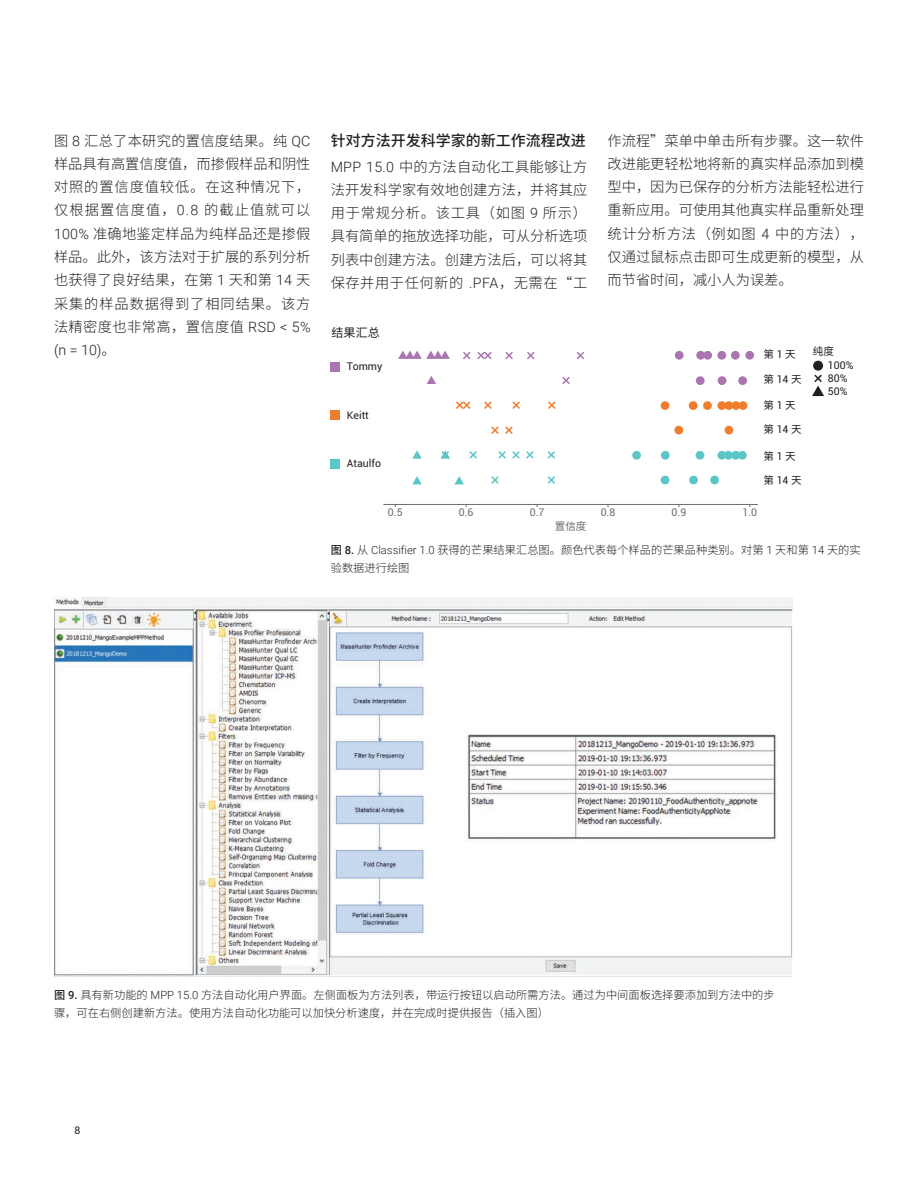
<style>
.page{position:relative;width:918px;height:1188px;background:#fff}
.page>*{position:absolute;margin:0;border:0;box-sizing:border-box;transform-origin:0 0}
.t1{font:500 15px "Noto Sans CJ Ksc";color:#231f20}
.t2{font:300 14.25px/23.2px "Noto Sans CJ Ksc";color:#231f20;text-align:justify}
.t3{font:300 14.25px "Roboto";color:#231f20}
.t4{font:12px "Noto Sans CJ Ksc";color:#231f20}
.t5{font:300 11.25px/18px "Noto Sans CJ Ksc";color:#231f20}
.t6{font:10.5px/13.4px "Roboto";color:#231f20}
.t7{font:10.5px "Noto Sans CJ Ksc";color:#231f20}
.t8{font:10.5px "Roboto";color:#6c6d70}
.t9{font:10.5px "Noto Sans CJ Ksc";color:#6c6d70}
.s1{font-family:"Roboto"}
.s2{font-family:"Noto Sans CJ Ksc"}
.s3{font-weight:500}
.s4{font-family:"Roboto";font-weight:500}
</style>
<div class="page">
<div style="left:331px;top:363px;width:9px;height:9px;background:#aa75b1"></div>
<div style="left:331px;top:411px;width:9px;height:9px;background:#ef7d2d"></div>
<div style="left:331px;top:459px;width:9px;height:9px;background:#5cc5c7"></div>
<div style="left:813px;top:361px;width:10px;height:10px;background:#231f20;border-radius:50%"></div>
<svg style="left:812px;top:374px;width:12px;height:22px"></svg>
<div style="left:675px;top:351px;width:9px;height:9px;background:#aa75b1;border-radius:50%"></div>
<div style="left:661px;top:401px;width:8px;height:9px;background:#ef7d2d;border-radius:50%"></div>
<div style="left:689px;top:401px;width:9px;height:9px;background:#ef7d2d;border-radius:50%"></div>
<div style="left:674px;top:426px;width:9px;height:8px;background:#ef7d2d;border-radius:50%"></div>
<div style="left:725px;top:426px;width:8px;height:8px;background:#ef7d2d;border-radius:50%"></div>
<div style="left:632px;top:451px;width:9px;height:9px;background:#5cc5c7;border-radius:50%"></div>
<div style="left:661px;top:451px;width:9px;height:9px;background:#5cc5c7;border-radius:50%"></div>
<div style="left:696px;top:451px;width:8px;height:9px;background:#5cc5c7;border-radius:50%"></div>
<div style="left:717px;top:451px;width:9px;height:9px;background:#5cc5c7;border-radius:50%"></div>
<div style="left:724px;top:451px;width:9px;height:9px;background:#5cc5c7;border-radius:50%"></div>
<div style="left:731px;top:451px;width:9px;height:9px;background:#5cc5c7;border-radius:50%"></div>
<div style="left:738px;top:451px;width:9px;height:9px;background:#5cc5c7;border-radius:50%"></div>
<div style="left:710px;top:476px;width:9px;height:8px;background:#5cc5c7;border-radius:50%"></div>
<div style="left:689px;top:476px;width:9px;height:8px;background:#5cc5c7;border-radius:50%"></div>
<div style="left:661px;top:476px;width:8px;height:8px;background:#5cc5c7;border-radius:50%"></div>
<div style="left:703px;top:401px;width:9px;height:9px;background:#ef7d2d;border-radius:50%"></div>
<div style="left:717px;top:401px;width:9px;height:9px;background:#ef7d2d;border-radius:50%"></div>
<div style="left:725px;top:401px;width:8px;height:9px;background:#ef7d2d;border-radius:50%"></div>
<div style="left:732px;top:401px;width:8px;height:9px;background:#ef7d2d;border-radius:50%"></div>
<div style="left:739px;top:401px;width:8px;height:9px;background:#ef7d2d;border-radius:50%"></div>
<div style="left:696px;top:351px;width:9px;height:9px;background:#aa75b1;border-radius:50%"></div>
<div style="left:703px;top:351px;width:9px;height:9px;background:#aa75b1;border-radius:50%"></div>
<div style="left:717px;top:351px;width:9px;height:9px;background:#aa75b1;border-radius:50%"></div>
<div style="left:731px;top:351px;width:9px;height:9px;background:#aa75b1;border-radius:50%"></div>
<div style="left:745px;top:351px;width:9px;height:9px;background:#aa75b1;border-radius:50%"></div>
<div style="left:738px;top:376px;width:9px;height:9px;background:#aa75b1;border-radius:50%"></div>
<div style="left:718px;top:376px;width:8px;height:9px;background:#aa75b1;border-radius:50%"></div>
<div style="left:696px;top:376px;width:9px;height:9px;background:#aa75b1;border-radius:50%"></div>
<svg style="left:456px;top:401px;width:15px;height:8px"></svg>
<svg style="left:484px;top:401px;width:8px;height:8px"></svg>
<svg style="left:512px;top:401px;width:8px;height:8px"></svg>
<svg style="left:548px;top:401px;width:8px;height:8px"></svg>
<svg style="left:547px;top:451px;width:8px;height:8px"></svg>
<svg style="left:498px;top:451px;width:36px;height:8px"></svg>
<svg style="left:469px;top:451px;width:8px;height:8px"></svg>
<svg style="left:547px;top:476px;width:8px;height:8px"></svg>
<svg style="left:491px;top:476px;width:8px;height:8px"></svg>
<svg style="left:491px;top:426px;width:22px;height:8px"></svg>
<svg style="left:463px;top:351px;width:29px;height:9px"></svg>
<svg style="left:505px;top:351px;width:8px;height:9px"></svg>
<svg style="left:527px;top:351px;width:8px;height:9px"></svg>
<svg style="left:576px;top:351px;width:8px;height:9px"></svg>
<svg style="left:562px;top:376px;width:8px;height:9px"></svg>
<svg style="left:427px;top:376px;width:9px;height:8px"></svg>
<svg style="left:412px;top:450px;width:10px;height:9px"></svg>
<svg style="left:440px;top:450px;width:10px;height:9px"></svg>
<svg style="left:412px;top:476px;width:10px;height:8px"></svg>
<svg style="left:454px;top:476px;width:10px;height:8px"></svg>
<svg style="left:398px;top:351px;width:52px;height:8px"></svg>
<hr style="left:384px;top:504px;width:373px;height:1px;background:#6c6d70">
<img style="left:54px;top:597px;width:739px;height:379px">
<p class="t2" style="left:54px;top:129px;width:258px">图 <span class="s1">8</span> 汇总了本研究的置信度结果。纯 <span class="s1">QC</span>样品具有高置信度值，而掺假样品和阴性对照的置信度值较低。在这种情况下，仅根据置信度值，<span class="s1">0.8</span> 的截止值就可以<span class="s1">100%</span> 准确地鉴定样品为纯样品还是掺假样品。此外，该方法对于扩展的系列分析也获得了良好结果，在第 <span class="s1">1</span> 天和第 <span class="s1">14</span> 天采集的样品数据得到了相同结果。该方法精密度也非常高，置信度值 <span class="s1">RSD &lt; 5%</span></p>
<p class="t3" style="left:54px;top:340px;width:63px">(n = 10)<span class="s2">。</span></p>
<p class="t1" style="left:331px;top:132px;width:256px">针对方法开发科学家的新工作流程改进</p>
<p class="t2" style="left:331px;top:155px;width:258px"><span class="s1">MPP 15.0</span> 中的方法自动化工具能够让方法开发科学家有效地创建方法，并将其应用于常规分析。该工具（如图 <span class="s1">9</span> 所示）具有简单的拖放选择功能，可从分析选项列表中创建方法。创建方法后，可以将其保存并用于任何新的 <span class="s1">.PFA</span>，无需在“工</p>
<p class="t4" style="left:332px;top:326px;width:50px">结果汇总</p>
<p class="t6" style="left:347px;top:360px;width:37px">Tommy</p>
<p class="t6" style="left:347px;top:408px;width:23px">Keitt</p>
<p class="t6" style="left:347px;top:456px;width:36px">Ataulfo</p>
<p class="t2" style="left:608px;top:129px;width:258px">作流程”菜单中单击所有步骤。这一软件改进能更轻松地将新的真实样品添加到模型中，因为已保存的分析方法能轻松进行重新应用。可使用其他真实样品重新处理统计分析方法（例如图 <span class="s1">4</span> 中的方法），仅通过鼠标点击即可生成更新的模型，从而节省时间，减小人为误差。</p>
<p class="t7" style="left:764px;top:348px;width:34px">第 <span class="s1">1</span> 天</p>
<p class="t7" style="left:764px;top:373px;width:40px">第 <span class="s1">14</span> 天</p>
<p class="t7" style="left:764px;top:399px;width:34px">第 <span class="s1">1</span> 天</p>
<p class="t7" style="left:764px;top:424px;width:40px">第 <span class="s1">14</span> 天</p>
<p class="t7" style="left:764px;top:450px;width:34px">第 <span class="s1">1</span> 天</p>
<p class="t7" style="left:764px;top:475px;width:40px">第 <span class="s1">14</span> 天</p>
<p class="t7" style="left:813px;top:345px;width:23px">纯度</p>
<p class="t6" style="left:828px;top:358px;width:27px">100%<br>80%<br>50%</p>
<p class="t8" style="left:388px;top:505px;width:16px">0.5</p>
<p class="t8" style="left:459px;top:505px;width:16px">0.6</p>
<p class="t8" style="left:530px;top:505px;width:16px">0.7</p>
<p class="t8" style="left:601px;top:505px;width:16px">0.8</p>
<p class="t8" style="left:672px;top:505px;width:16px">0.9</p>
<p class="t8" style="left:742px;top:505px;width:16px">1.0</p>
<p class="t9" style="left:555px;top:521px;width:33px">置信度</p>
<p class="t5" style="left:331px;top:541px;width:532px"><span class="s3">图</span> <span class="s4">8.</span> 从 <span class="s1">Classifier 1.0</span> 获得的芒果结果汇总图。颜色代表每个样品的芒果品种类别。对第 <span class="s1">1</span> 天和第 <span class="s1">14</span> 天的实验数据进行绘图</p>
<p class="t5" style="left:54px;top:986px;width:722px"><span class="s3">图</span> <span class="s4">9.</span> 具有新功能的 <span class="s1">MPP 15.0</span> 方法自动化用户界面。左侧面板为方法列表，带运行按钮以启动所需方法。通过为中间面板选择要添加到方法中的步骤，可在右侧创建新方法。使用方法自动化功能可以加快分析速度，并在完成时提供报告（插入图）</p>
<p class="t6" style="left:75px;top:1123px;width:7px">8</p>
</div>
